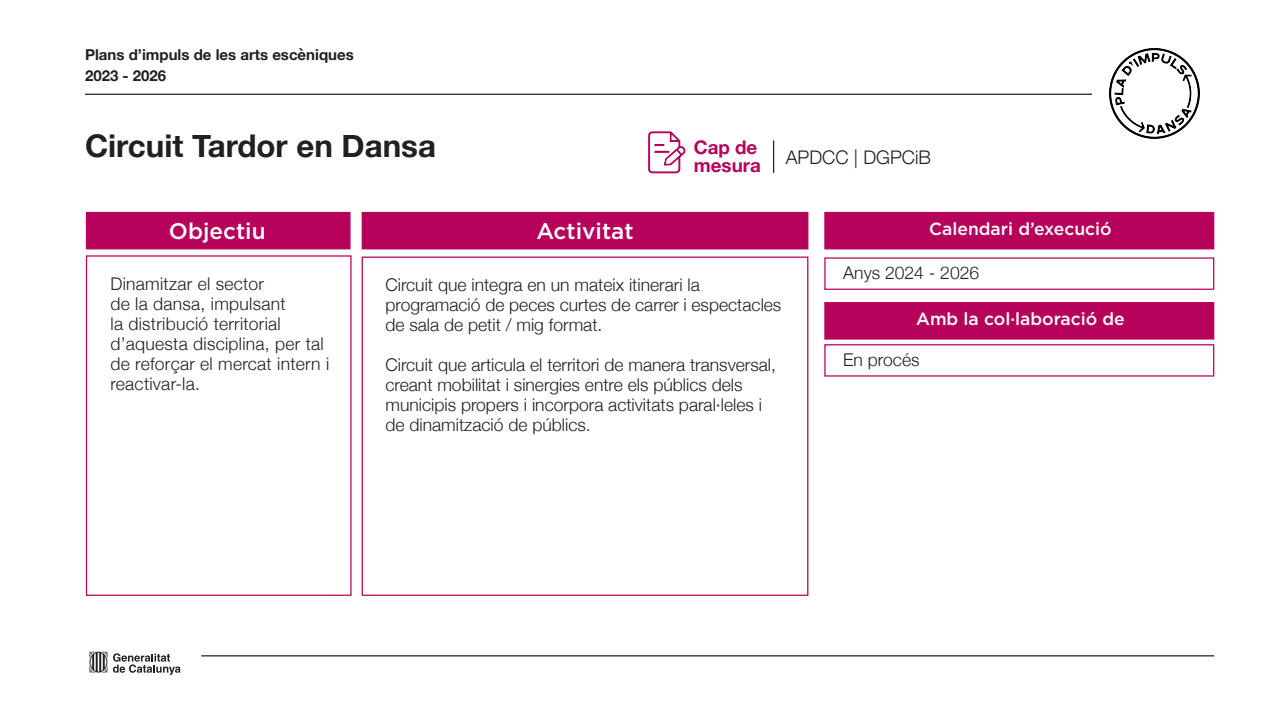
<style>
.page{position:relative;width:1287px;height:720px;background:#fff}
.page>*{position:absolute;margin:0;border:0;box-sizing:border-box;transform-origin:0 0}
.t1{font:700 31.25px "Helvetica Neue";color:#231f20}
.t2{font:500 22.5px "Gotham";color:#fff}
.t3{font:300 18.75px "Helvetica Neue";color:#231f20}
.t4{font:700 18.75px "Helvetica Neue";color:#b6025b}
.t5{font:300 17.5px/20px "Helvetica Neue";color:#231f20}
.t6{font:500 17.5px "Gotham";color:#fff}
.t7{font:700 15px "Helvetica Neue";color:#231f20}
</style>
<div class="page">
<svg style="left:648px;top:131px;width:37px;height:43px"></svg>
<hr style="left:773px;top:140px;width:1px;height:33px;background:#231f20">
<div style="left:86px;top:212px;width:264px;height:37px;background:#b6025b"></div>
<div style="left:361px;top:256px;width:447px;height:339px;border:1px solid #b6025b"></div>
<div style="left:824px;top:257px;width:390px;height:33px;border:1px solid #b6025b"></div>
<div style="left:361px;top:212px;width:447px;height:37px;background:#b6025b"></div>
<div style="left:824px;top:212px;width:390px;height:37px;background:#b6025b"></div>
<hr style="left:85px;top:94px;width:1006px;height:1px;background:#231f20">
<svg style="left:89px;top:651px;width:91px;height:23px"></svg>
<hr style="left:201px;top:655px;width:1013px;height:1px;background:#231f20">
<img style="left:1109px;top:48px;width:91px;height:91px">
<div style="left:824px;top:344px;width:390px;height:32px;border:1px solid #b6025b"></div>
<div style="left:824px;top:302px;width:390px;height:37px;background:#b6025b"></div>
<p class="t7" style="left:85px;top:43px;width:270px">Plans d’impuls de les arts escèniques</p>
<p class="t7" style="left:85px;top:64px;width:83px">2023 - 2026</p>
<p class="t1" style="left:85px;top:121px;width:352px">Circuit Tardor en Dansa</p>
<p class="t4" style="left:693px;top:132px;width:65px">Cap de</p>
<p class="t4" style="left:693px;top:151px;width:68px">mesura</p>
<p class="t3" style="left:785px;top:142px;width:147px">APDCC | DGPCiB</p>
<p class="t2" style="left:169px;top:218px;width:98px">Objectiu</p>
<p class="t2" style="left:536px;top:218px;width:99px">Activitat</p>
<p class="t6" style="left:929px;top:218px;width:184px">Calendari d’execució</p>
<p class="t5" style="left:110px;top:272px;width:220px">Dinamitzar el sector<br>de la dansa, impulsant<br>la distribució territorial d’aquesta disciplina, per tal de reforçar el mercat intern i reactivar-la.</p>
<p class="t5" style="left:385px;top:273px;width:397px">Circuit que integra en un mateix itinerari la programació de peces curtes de carrer i espectacles de sala de petit / mig format.</p>
<p class="t5" style="left:385px;top:353px;width:392px">Circuit que articula el territori de manera transversal, creant mobilitat i sinergies entre els públics dels municipis propers i incorpora activitats paral·leles i de dinamització de públics.</p>
<p class="t5" style="left:843px;top:261px;width:137px">Anys 2024 - 2026</p>
<p class="t6" style="left:916px;top:308px;width:210px">Amb la col·laboració de</p>
<p class="t5" style="left:843px;top:348px;width:78px">En procés</p>
</div>
